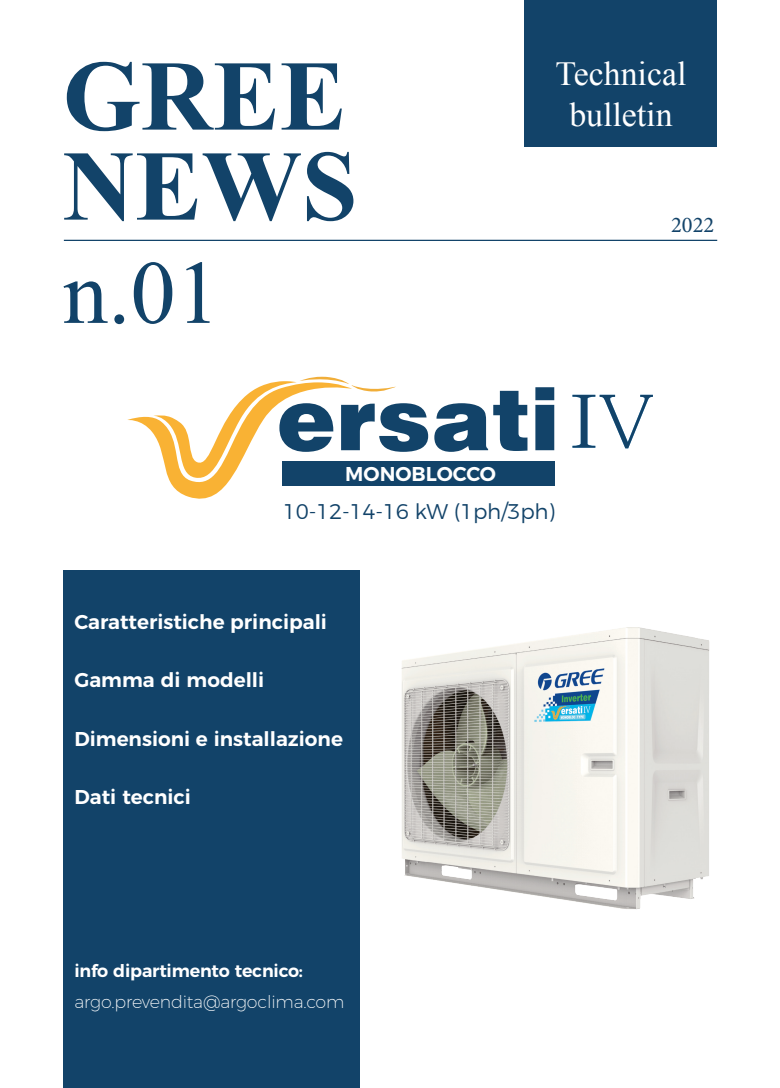
<style>
.page{position:relative;width:780px;height:1088px;background:#fff}
.page>*{position:absolute;margin:0;border:0;box-sizing:border-box;transform-origin:0 0}
.t1{font:700 100px "Times New Roman";color:#124369}
.t2{font:90px "Times New Roman";color:#124369}
.t3{font:33.75px "Times New Roman";color:#fff}
.t4{font:22.5px "Minion Pro";color:#124369}
.t5{font:300 21.25px "Montserrat";letter-spacing:-.01em;color:#124369}
.t6{font:600 20px "Montserrat";color:#fff}
.t7{font:200 17.5px "Montserrat";letter-spacing:-.01em;color:#fff}
.t8{font:600 17.5px "Montserrat";letter-spacing:-.01em;color:#fff}
</style>
<div class="page">
<div style="left:63px;top:570px;width:296px;height:518px;background:#124369"></div>
<hr style="left:64px;top:240px;width:653px;height:1px;background:#124369">
<div style="left:524px;top:0;width:193px;height:147px;background:#124369"></div>
<img style="left:401px;top:627px;width:309px;height:282px">
<svg style="left:127px;top:376px;width:427px;height:123px"></svg>
<svg style="left:572px;top:395px;width:81px;height:53px"></svg>
<div style="left:282px;top:461px;width:272px;height:24px;background:#124369"></div>
<p class="t1" style="left:63px;top:27px;width:285px">GREE</p>
<p class="t1" style="left:63px;top:117px;width:296px">NEWS</p>
<p class="t2" style="left:63px;top:232px;width:159px">n.01</p>
<p class="t3" style="left:555px;top:51px;width:132px">Technical</p>
<p class="t3" style="left:569px;top:92px;width:105px">bulletin</p>
<p class="t4" style="left:671px;top:209px;width:45px">2022</p>
<p class="t6" style="left:345px;top:457px;width:152px">MONOBLOCCO</p>
<p class="t5" style="left:283px;top:495px;width:274px">10-12-14-16 kW (1ph/3ph)</p>
<p class="t6" style="left:74px;top:605px;width:254px">Caratteristiche principali</p>
<p class="t6" style="left:74px;top:664px;width:191px">Gamma di modelli</p>
<p class="t6" style="left:74px;top:722px;width:270px">Dimensioni e installazione</p>
<p class="t6" style="left:74px;top:781px;width:118px">Dati tecnici</p>
<p class="t8" style="left:74px;top:957px;width:230px">info dipartimento tecnico:</p>
<p class="t7" style="left:74px;top:989px;width:271px">argo.prevendita@argoclima.com</p>
</div>
